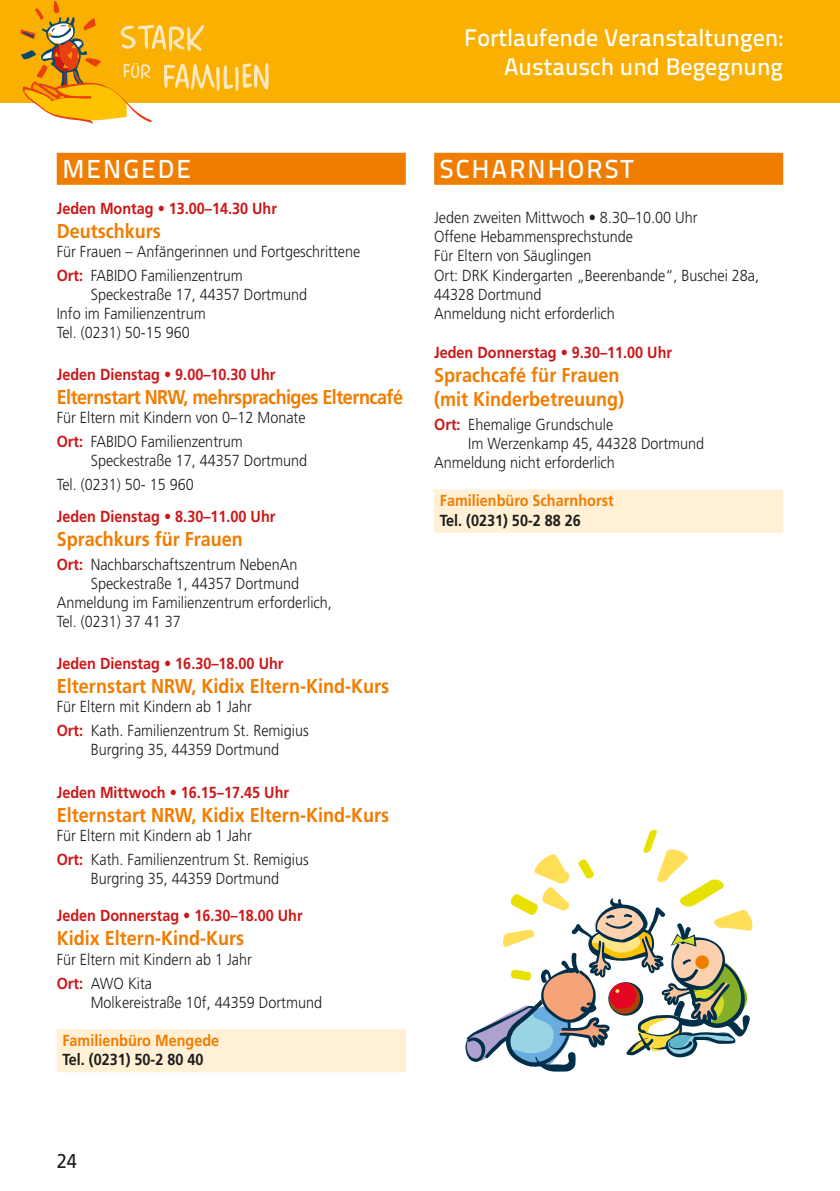
<style>
.page{position:relative;width:840px;height:1191px;background:#fff}
.page>*{position:absolute;margin:0;border:0;box-sizing:border-box;transform-origin:0 0}
.t1{font:500 26px "Titillium Text 22 L";letter-spacing:.08em;color:#fff}
.t2{font:500 24px/28.8px "Titillium Text 22 L";color:#fff;text-align:right}
.t3{font:700 20px/24px "Frutiger LT Pro";color:#ef7d00;scale:.9 1}
.t4{font:700 20px "Frutiger LT Pro";letter-spacing:-.03em;color:#ef7d00;scale:.9 1}
.t5{font:20px "Frutiger LT Pro";color:#1d1d1b;scale:.9 1}
.t6{font:300 16px/19.2px "Frutiger LT Pro";color:#1d1d1b;scale:.9 1}
.t7{font:700 16px "Frutiger LT Pro";color:#cd1719;scale:.9 1}
.t8{font:700 16px "Frutiger LT Pro";color:#ef7d00;scale:.9 1}
.t9{font:700 16px "Frutiger LT Pro";color:#1d1d1b;scale:.9 1}
.s1{font-weight:700;color:#cd1719}
</style>
<div class="page">
<div style="left:0;top:0;width:839px;height:102px;background:#f9b000"></div>
<svg style="left:20px;top:1px;width:248px;height:123px"></svg>
<div style="left:57px;top:153px;width:348px;height:32px;background:#ef7d00"></div>
<div style="left:57px;top:1029px;width:348px;height:24px;background:#fff0d6"></div>
<div style="left:57px;top:1048px;width:348px;height:24px;background:#fff0d6"></div>
<div style="left:434px;top:153px;width:348px;height:32px;background:#ef7d00"></div>
<div style="left:434px;top:489px;width:348px;height:24px;background:#fff0d6"></div>
<div style="left:434px;top:508px;width:348px;height:24px;background:#fff0d6"></div>
<svg style="left:465px;top:829px;width:287px;height:243px"></svg>
<h1 class="t1" style="left:62px;top:149px;width:130px">MENGEDE</h1>
<p class="t7" style="left:57px;top:198px;width:246px">Jeden Montag • 13.00–14.30 Uhr</p>
<p class="t3" style="left:57px;top:218px;width:117px">Deutschkurs</p>
<p class="t6" style="left:57px;top:239px;width:338px;line-height:24px">Für Frauen – Anfängerinnen und Fortgeschrittene<br><span class="s1">Ort:</span> FABIDO Familienzentrum</p>
<p class="t6" style="left:57px;top:285px;width:279px;text-indent:34px">Speckestraße 17, 44357 Dortmund<br>Info im Familienzentrum<br>Tel. (0231) 50-15 960</p>
<p class="t7" style="left:57px;top:365px;width:244px">Jeden Dienstag • 9.00–10.30 Uhr</p>
<p class="t4" style="left:57px;top:385px;width:386px">Elternstart NRW, mehrsprachiges Elterncafé</p>
<p class="t6" style="left:57px;top:406px;width:278px;line-height:24px">Für Eltern mit Kindern von 0–12 Monate<br><span class="s1">Ort:</span> FABIDO Familienzentrum</p>
<p class="t6" style="left:57px;top:449px;width:279px;line-height:24px;text-indent:34px">Speckestraße 17, 44357 Dortmund<br>Tel. (0231) 50- 15 960</p>
<p class="t7" style="left:57px;top:506px;width:244px">Jeden Dienstag • 8.30–11.00 Uhr</p>
<p class="t3" style="left:57px;top:527px;width:208px">Sprachkurs für Frauen</p>
<p class="t6" style="left:57px;top:554px;width:269px"><span class="s1">Ort:</span> Nachbarschaftszentrum NebenAn</p>
<p class="t6" style="left:91px;top:574px;width:233px">Speckestraße 1, 44357 Dortmund</p>
<p class="t6" style="left:57px;top:593px;width:307px">Anmeldung im Familienzentrum erforderlich,</p>
<p class="t6" style="left:57px;top:612px;width:139px">Tel. (0231) 37 41 37</p>
<p class="t7" style="left:57px;top:654px;width:253px">Jeden Dienstag • 16.30–18.00 Uhr</p>
<p class="t3" style="left:57px;top:674px;width:370px">Elternstart NRW, Kidix Eltern-Kind-Kurs</p>
<p class="t6" style="left:57px;top:695px;width:281px;line-height:24px">Für Eltern mit Kindern ab 1 Jahr<br><span class="s1">Ort:</span> Kath. Familienzentrum St. Remigius</p>
<p class="t6" style="left:91px;top:740px;width:210px">Burgring 35, 44359 Dortmund</p>
<p class="t7" style="left:57px;top:783px;width:259px">Jeden Mittwoch • 16.15–17.45 Uhr</p>
<p class="t3" style="left:57px;top:803px;width:370px">Elternstart NRW, Kidix Eltern-Kind-Kurs</p>
<p class="t6" style="left:57px;top:823px;width:281px;line-height:24px">Für Eltern mit Kindern ab 1 Jahr<br><span class="s1">Ort:</span> Kath. Familienzentrum St. Remigius</p>
<p class="t6" style="left:91px;top:869px;width:210px">Burgring 35, 44359 Dortmund</p>
<p class="t7" style="left:57px;top:906px;width:274px">Jeden Donnerstag • 16.30–18.00 Uhr</p>
<p class="t3" style="left:57px;top:926px;width:210px">Kidix Eltern-Kind-Kurs</p>
<p class="t6" style="left:57px;top:947px;width:218px;line-height:24px">Für Eltern mit Kindern ab 1 Jahr<br><span class="s1">Ort:</span> AWO Kita</p>
<p class="t6" style="left:91px;top:992px;width:258px">Molkereistraße 10f, 44359 Dortmund</p>
<p class="t8" style="left:62px;top:1031px;width:175px">Familienbüro Mengede</p>
<p class="t9" style="left:62px;top:1050px;width:158px">Tel. (0231) 50-2 80 40</p>
<h2 class="t2" style="left:464px;top:22px;width:320px">Fortlaufende Veranstaltungen:<br>Austausch und Begegnung</h2>
<h1 class="t1" style="left:439px;top:149px;width:195px">SCHARNHORST</h1>
<p class="t6" style="left:434px;top:208px;width:362px">Jeden zweiten Mittwoch • 8.30–10.00 Uhr<br>Offene Hebammensprechstunde<br>Für Eltern von Säuglingen<br>Ort: DRK Kindergarten „Beerenbande“, Buschei 28a,<br>44328 Dortmund<br>Anmeldung nicht erforderlich</p>
<p class="t7" style="left:434px;top:342px;width:266px">Jeden Donnerstag • 9.30–11.00 Uhr</p>
<p class="t3" style="left:434px;top:363px;width:212px">Sprachcafé für Frauen (mit Kinderbetreuung)</p>
<p class="t6" style="left:434px;top:414px;width:200px"><span class="s1">Ort:</span> Ehemalige Grundschule</p>
<p class="t6" style="left:468px;top:434px;width:263px">Im Werzenkamp 45, 44328 Dortmund</p>
<p class="t6" style="left:434px;top:453px;width:202px">Anmeldung nicht erforderlich</p>
<p class="t8" style="left:439px;top:491px;width:194px">Familienbüro Scharnhorst</p>
<p class="t9" style="left:439px;top:510px;width:158px">Tel. (0231) 50-2 88 26</p>
<p class="t5" style="left:57px;top:1149px;width:24px">24</p>
</div>
